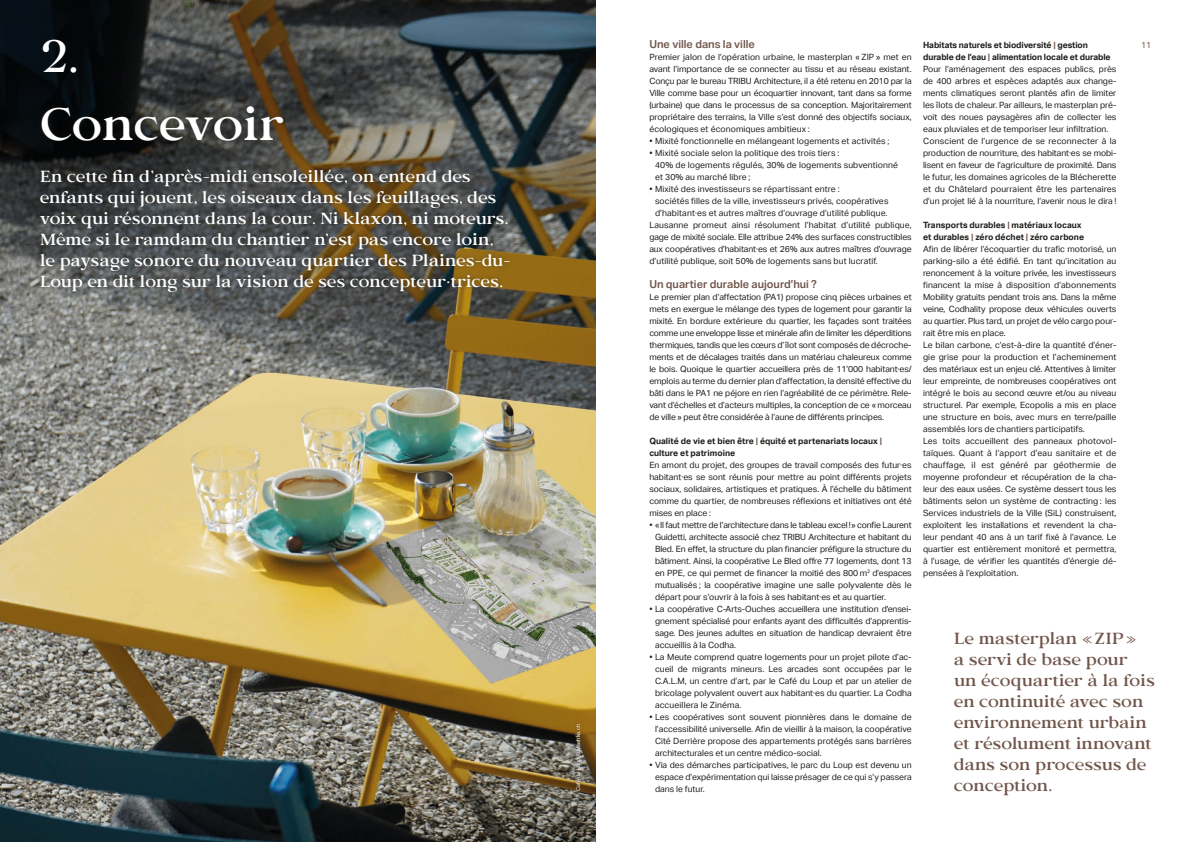
<style>
.page{position:relative;width:1191px;height:842px;background:#fff}
.page>*{position:absolute;margin:0;border:0;box-sizing:border-box;transform-origin:0 0}
.t1{font:500 45px "Bosca";letter-spacing:-.015em;color:#fff}
.t2{font:500 16px/21px "Bosca";letter-spacing:-.015em;color:#fff}
.t3{font:500 16px/21px "Bosca";letter-spacing:-.015em;color:#71564b}
.t4{font:600 11px "Aktiv Grotesk";color:#71564b}
.t5{font:8.6px/12px "Aktiv Grotesk";color:#1d1d1b;text-align:justify}
.t6{font:700 8.6px/12px "Aktiv Grotesk";color:#1d1d1b}
.t7{font:8.6px "Aktiv Grotesk";color:#71564b}
.t8{font:5.5px "Aktiv Grotesk";color:#fff}
.s1{color:#71564b}
.s2{font-weight:700}
.s3{font-weight:700;color:#71564b}
</style>
<div class="page">
<img style="left:0;top:0;width:595px;height:842px">
<div style="left:35px;top:101px;width:479px;height:196px;background:#1d1d1b;opacity:.45"></div>
<div style="left:573px;top:722px;width:11px;height:71px;background:#1d1d1b;opacity:.51"></div>
<h1 class="t1" style="left:40px;top:30px;width:40px">2.</h1>
<p class="t4" style="left:649px;top:38px;width:107px">Une ville dans la ville</p>
<p class="t5" style="left:649px;top:51px;width:264px">Premier jalon de l’opération urbaine, le masterplan « ZIP » met en avant l’importance de se connecter au tissu et au réseau existant.<br>Conçu par le bureau TRIBU Architecture, il a été retenu en 2010 par la Ville comme base pour un écoquartier innovant, tant dans sa forme (urbaine) que dans le processus de sa conception. Majoritairement propriétaire des terrains, la Ville s’est donné des objectifs sociaux, écologiques et économiques ambitieux :</p>
<p class="t5" style="left:649px;top:135px;width:241px">• Mixité fonctionnelle en mélangeant logements et activités ;</p>
<p class="t5" style="left:655px;top:147px;width:244px;text-align:left;text-indent:-6px">• Mixité sociale selon la politique des trois tiers :<br>40% de logements régulés, 30% de logements subventionné et 30% au marché libre ;</p>
<p class="t5" style="left:649px;top:183px;width:192px">• Mixité des investisseurs se répartissant entre :</p>
<p class="t5" style="left:655px;top:195px;width:235px">sociétés filles de la ville, investisseurs privés, coopératives</p>
<p class="t5" style="left:655px;top:207px;width:234px">d’habitant∙es et autres maîtres d’ouvrage d’utilité publique.</p>
<p class="t5" style="left:649px;top:219px;width:264px">Lausanne promeut ainsi résolument l’habitat d’utilité publique,</p>
<p class="t5" style="left:649px;top:231px;width:264px">gage de mixité sociale. Elle attribue 24% des surfaces constructibles</p>
<p class="t5" style="left:649px;top:243px;width:264px">aux coopératives d’habitant∙es et 26% aux autres maîtres d’ouvrage</p>
<p class="t5" style="left:649px;top:255px;width:230px">d’utilité publique, soit 50% de logements sans but lucratif.</p>
<p class="t4" style="left:649px;top:278px;width:169px">Un quartier durable aujourd’hui ?</p>
<p class="t5" style="left:649px;top:291px;width:264px">Le premier plan d’affectation (PA1) propose cinq pièces urbaines et mets en exergue le mélange des types de logement pour garantir la mixité. En bordure extérieure du quartier, les façades sont traitées comme une enveloppe lisse et minérale afin de limiter les déperditions thermiques, tandis que les cœurs d’îlot sont composés de décroche&shy;ments et de décalages traités dans un matériau chaleureux comme le bois. Quoique le quartier accueillera près de 11’000 habitant∙es/ emplois au terme du dernier plan d’affectation, la densité effective du bâti dans le PA1 ne péjore en rien l’agréabilité de ce périmètre. Rele&shy;vant d’échelles et d’acteurs multiples, la conception de ce « morceau de ville » peut être considérée à l’aune de différents principes.</p>
<p class="t6" style="left:649px;top:435px;width:234px">Qualité de vie et bien être <span class="s1">|</span> équité et partenariats locaux <span class="s1">| </span>culture et patrimoine</p>
<p class="t5" style="left:649px;top:459px;width:264px">En amont du projet, des groupes de travail composés des futur·es habitant·es se sont réunis pour mettre au point différents projets sociaux, solidaires, artistiques et pratiques. À l’échelle du bâtiment comme du quartier, de nombreuses réflexions et initiatives ont été mises en place :</p>
<p class="t5" style="left:655px;top:519px;width:258px;text-indent:-6px">• « Il faut mettre de l’architecture dans le tableau excel ! » confie Laurent Guidetti, architecte associé chez TRIBU Architecture et habitant du Bled. En effet, la structure du plan financier préfigure la structure du bâtiment. Ainsi, la coopérative Le Bled offre 77 logements, dont 13 en PPE, ce qui permet de financer la moitié des 800 m<sup>2</sup> d’espaces mutualisés ; la coopérative imagine une salle polyvalente dès le départ pour s’ouvrir à la fois à ses habitant·es et au quartier.</p>
<p class="t5" style="left:655px;top:603px;width:258px;text-indent:-6px">• La coopérative C-Arts-Ouches accueillera une institution d'ensei&shy;gnement spécialisé pour enfants ayant des difficultés d’apprentis&shy;sage. Des jeunes adultes en situation de handicap devraient être accueillis à la Codha.</p>
<p class="t5" style="left:655px;top:651px;width:258px;text-indent:-6px">• La Meute comprend quatre logements pour un projet pilote d’ac&shy;cueil de migrants mineurs. Les arcades sont occupées par le C.A.L.M, un centre d’art, par le Café du Loup et par un atelier de bricolage polyvalent ouvert aux habitant∙es du quartier. La Codha accueillera le Zinéma.</p>
<p class="t5" style="left:655px;top:711px;width:258px;text-indent:-6px">• Les coopératives sont souvent pionnières dans le domaine de l’accessibilité universelle. Afin de vieillir à la maison, la coopérative Cité Derrière propose des appartements protégés sans barrières architecturales et un centre médico-social.</p>
<p class="t5" style="left:655px;top:759px;width:258px;text-indent:-6px">• Via des démarches participatives, le parc du Loup est devenu un espace d’expérimentation qui laisse présager de ce qui s’y passera dans le futur.</p>
<h1 class="t1" style="left:40px;top:98px;width:246px">Concevoir</h1>
<p class="t2" style="left:40px;top:166px;width:472px">En cette fin d’après-midi ensoleillée, on entend des enfants qui jouent, les oiseaux dans les feuillages, des voix qui résonnent dans la cour. Ni klaxon, ni moteurs.<br>Même si le ramdam du chantier n’est pas encore loin, le paysage sonore du nouveau quartier des Plaines-du-Loup en dit long sur la vision de ses concepteur.trices.</p>
<p class="t8" style="left:575px;top:791px;width:68px;rotate:-90deg">Café du Loup © Mashka.ch</p>
<p class="t5" style="left:923px;top:39px;width:195px;text-align:left"><span class="s2">Habitats naturels et biodiversité</span> <span class="s3">|</span> <span class="s2">gestion durable de l’eau</span> <span class="s3">|</span> <span class="s2">alimentation locale et durable </span>Pour l’aménagement des espaces publics, près de 400 arbres et espèces adaptés aux change&shy;ments climatiques seront plantés afin de limiter les îlots de chaleur. Par ailleurs, le masterplan pré&shy;voit des noues paysagères afin de collecter les eaux pluviales et de temporiser leur infiltration.<br>Conscient de l’urgence de se reconnecter à la production de nourriture, des habitant·es se mobi&shy;lisent en faveur de l’agriculture de proximité. Dans le futur, les domaines agricoles de la Blécherette et du Châtelard pourraient être les partenaires d’un projet lié à la nourriture, l’avenir nous le dira !</p>
<p class="t5" style="left:923px;top:219px;width:195px;text-align:left"><span class="s2">Transports durables</span> <span class="s3">|</span> <span class="s2">matériaux locaux<br>et durables</span> <span class="s3">|</span> <span class="s2">zéro déchet</span> <span class="s3">|</span> <span class="s2">zéro carbone<br></span>Afin de libérer l’écoquartier du trafic motorisé, un parking-silo a été édifié. En tant qu’incitation au renoncement à la voiture privée, les investisseurs financent la mise à disposition d’abonnements Mobility gratuits pendant trois ans. Dans la même veine, Codhality propose deux véhicules ouverts au quartier. Plus tard, un projet de vélo cargo pour&shy;rait être mis en place.<br>Le bilan carbone, c’est-à-dire la quantité d’éner&shy;gie grise pour la production et l’acheminement des matériaux est un enjeu clé. Attentives à limiter leur empreinte, de nombreuses coopératives ont intégré le bois au second œuvre et/ou au niveau structurel. Par exemple, Ecopolis a mis en place une structure en bois, avec murs en terre/paille assemblés lors de chantiers participatifs.<br>Les toits accueillent des panneaux photovol&shy;taïques. Quant à l’apport d’eau sanitaire et de chauffage, il est généré par géothermie de moyenne profondeur et récupération de la cha&shy;leur des eaux usées. Ce système dessert tous les bâtiments selon un système de contracting : les Services industriels de la Ville (SiL) construisent, exploitent les installations et revendent la cha&shy;leur pendant 40 ans à un tarif fixé à l’avance. Le quartier est entièrement monitoré et permettra, à l’usage, de vérifier les quantités d’énergie dé&shy;pensées à l’exploitation.</p>
<p class="t7" style="left:1141px;top:40px;width:12px">11</p>
<h2 class="t3" style="left:953px;top:628px;width:203px">Le masterplan «ZIP»<br>a servi de base pour<br>un écoquartier à la fois en continuité avec son environnement urbain et résolument innovant dans son processus de conception.</h2>
</div>
